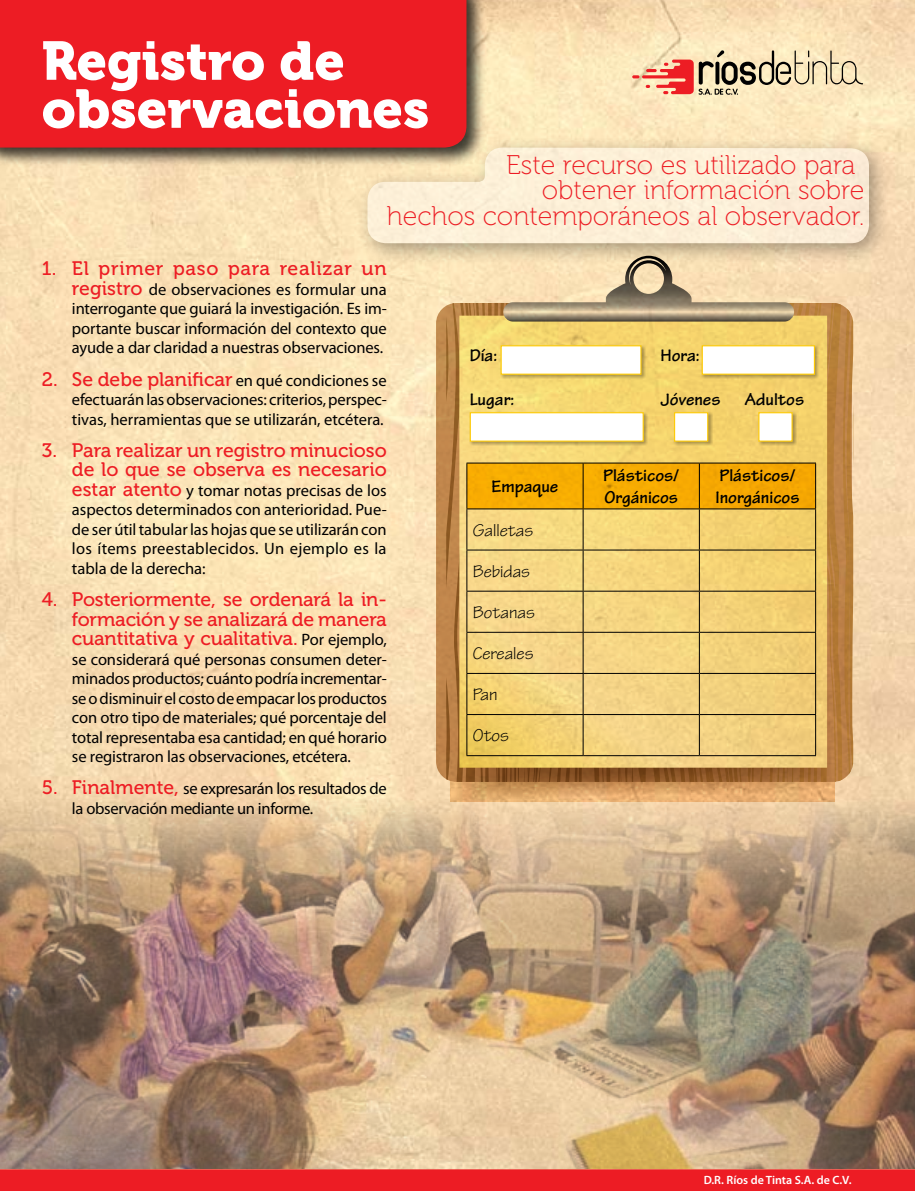
<style>
.page{position:relative;width:915px;height:1191px;background:#fff}
.page>*{position:absolute;margin:0;border:0;box-sizing:border-box;transform-origin:0 0}
.t1{font:54px/48px "Museo 900";color:#fff}
.t2{font:27px "Museo 100";color:#ed1d24}
.t3{font:19.5px/19.5px "Museo 500";color:#ed1d24;text-align:right}
.t4{font:19.5px "Museo 500";letter-spacing:.035em;color:#ed1d24}
.t5{font:700 18px/21.6px "Tekton Pro";color:#000}
.t6{font:18px "Tekton Pro";color:#000}
.t7{font:16.5px/19.5px "Myriad Pro";letter-spacing:-.01em;color:#000;text-align:justify}
.t8{font:600 12px "Myriad Pro";color:#fff}
.s1{font-family:"Museo 500";font-size:19.5px;color:#ed1d24}
.s2{font-family:"Myriad Pro";font-size:16.5px;color:#000}
</style>
<div class="page">
<img style="left:0;top:0;width:914px;height:1169px">
<div style="left:0;top:1169px;width:914px;height:22px;background:#ed1c24"></div>
<svg style="left:632px;top:50px;width:230px;height:45px;background:#d7b697"></svg>
<img style="left:0;top:799px;width:914px;height:369px">
<div style="left:0;top:0;width:485px;height:167px;background:#000;opacity:.75"></div>
<div style="left:0;top:0;width:466px;height:148px;background:#ed1c24"></div>
<div style="left:355px;top:135px;width:536px;height:131px;background:#000;opacity:.75"></div>
<svg style="left:367px;top:147px;width:501px;height:96px;background:#f8ead1"></svg>
<svg style="left:436px;top:303px;width:415px;height:479px;background:#c59251"></svg>
<svg style="left:466px;top:256px;width:375px;height:526px;background:#eac876"></svg>
<hr style="left:466px;top:463px;width:117px;height:1px;background:#000">
<hr style="left:466px;top:463px;width:1px;height:45px;background:#000">
<hr style="left:583px;top:463px;width:116px;height:1px;background:#000">
<hr style="left:582px;top:463px;width:1px;height:45px;background:#000">
<hr style="left:699px;top:463px;width:116px;height:1px;background:#000">
<hr style="left:698px;top:463px;width:1px;height:45px;background:#000">
<hr style="left:815px;top:463px;width:1px;height:45px;background:#000">
<hr style="left:466px;top:508px;width:117px;height:1px;background:#000">
<hr style="left:466px;top:509px;width:1px;height:40px;background:#000">
<hr style="left:583px;top:508px;width:116px;height:1px;background:#000">
<hr style="left:582px;top:509px;width:1px;height:40px;background:#000">
<hr style="left:699px;top:508px;width:116px;height:1px;background:#000">
<hr style="left:698px;top:509px;width:1px;height:40px;background:#000">
<hr style="left:815px;top:509px;width:1px;height:40px;background:#000">
<hr style="left:466px;top:549px;width:117px;height:1px;background:#000">
<hr style="left:466px;top:550px;width:1px;height:41px;background:#000">
<hr style="left:583px;top:549px;width:116px;height:1px;background:#000">
<hr style="left:582px;top:550px;width:1px;height:41px;background:#000">
<hr style="left:699px;top:549px;width:116px;height:1px;background:#000">
<hr style="left:698px;top:550px;width:1px;height:41px;background:#000">
<hr style="left:815px;top:550px;width:1px;height:41px;background:#000">
<hr style="left:466px;top:591px;width:117px;height:1px;background:#000">
<hr style="left:466px;top:591px;width:1px;height:41px;background:#000">
<hr style="left:583px;top:591px;width:116px;height:1px;background:#000">
<hr style="left:582px;top:591px;width:1px;height:41px;background:#000">
<hr style="left:699px;top:591px;width:116px;height:1px;background:#000">
<hr style="left:698px;top:591px;width:1px;height:41px;background:#000">
<hr style="left:815px;top:591px;width:1px;height:41px;background:#000">
<hr style="left:466px;top:632px;width:117px;height:1px;background:#000">
<hr style="left:466px;top:632px;width:1px;height:41px;background:#000">
<hr style="left:583px;top:632px;width:116px;height:1px;background:#000">
<hr style="left:582px;top:632px;width:1px;height:41px;background:#000">
<hr style="left:699px;top:632px;width:116px;height:1px;background:#000">
<hr style="left:698px;top:632px;width:1px;height:41px;background:#000">
<hr style="left:815px;top:632px;width:1px;height:41px;background:#000">
<hr style="left:466px;top:673px;width:117px;height:1px;background:#000">
<hr style="left:466px;top:674px;width:1px;height:40px;background:#000">
<hr style="left:583px;top:673px;width:116px;height:1px;background:#000">
<hr style="left:582px;top:674px;width:1px;height:40px;background:#000">
<hr style="left:699px;top:673px;width:116px;height:1px;background:#000">
<hr style="left:698px;top:674px;width:1px;height:40px;background:#000">
<hr style="left:815px;top:674px;width:1px;height:40px;background:#000">
<hr style="left:466px;top:714px;width:117px;height:1px;background:#000">
<hr style="left:466px;top:715px;width:1px;height:40px;background:#000">
<hr style="left:583px;top:714px;width:116px;height:1px;background:#000">
<hr style="left:582px;top:715px;width:1px;height:40px;background:#000">
<hr style="left:699px;top:714px;width:116px;height:1px;background:#000">
<hr style="left:698px;top:715px;width:1px;height:40px;background:#000">
<hr style="left:815px;top:715px;width:1px;height:40px;background:#000">
<hr style="left:466px;top:755px;width:117px;height:1px;background:#000">
<hr style="left:583px;top:755px;width:116px;height:1px;background:#000">
<hr style="left:699px;top:755px;width:116px;height:1px;background:#000">
<h1 class="t1" style="left:42px;top:37px;width:389px">Registro de observaciones</h1>
<h2 class="t2" style="left:506px;top:150px;width:351px">Este recurso es utilizado para</h2>
<h2 class="t2" style="left:541px;top:176px;width:324px">obtener información sobre</h2>
<h2 class="t2" style="left:386px;top:201px;width:479px">hechos contemporáneos al observador.</h2>
<p class="t4" style="left:42px;top:258px;width:346px">1. El primer paso para realizar un</p>
<p class="t7" style="left:72px;top:280px;width:316px"><span class="s1">registro</span> de observaciones es formular una interrogante que guiará la investigación. Es im&shy;portante buscar información del contexto que ayude a dar claridad a nuestras observaciones.</p>
<p class="t3" style="left:42px;top:369px;width:346px">2. Se debe planificar <span class="s2">en qué condiciones se</span></p>
<p class="t7" style="left:72px;top:390px;width:316px">efectuarán las observaciones: criterios, perspec&shy;tivas, herramientas que se utilizarán, etcétera.</p>
<p class="t3" style="left:42px;top:441px;width:346px">3. Para realizar un registro minucioso de lo que se observa es necesario</p>
<p class="t7" style="left:72px;top:481px;width:316px"><span class="s1">estar atento</span> y tomar notas precisas de los aspectos determinados con anterioridad. Pue&shy;de ser útil tabular las hojas que se utilizarán con los ítems preestablecidos. Un ejemplo es la tabla de la derecha:</p>
<p class="t3" style="left:72px;top:590px;width:316px;text-align:justify;text-indent:-30px">4. Posteriormente, se ordenará la in&shy;formación y se analizará de manera cuantitativa y cualitativa. <span class="s2">Por ejemplo,</span></p>
<p class="t7" style="left:72px;top:649px;width:316px">se considerará qué personas consumen deter&shy;minados productos; cuánto podría incrementar&shy;se o disminuir el costo de empacar los productos con otro tipo de materiales; qué porcentaje del total representaba esa cantidad; en qué horario se registraron las observaciones, etcétera.</p>
<p class="t7" style="left:72px;top:779px;width:316px;text-indent:-30px"><span class="s1">5. Finalmente,</span> se expresarán los resultados de la observación mediante un informe.</p>
<p class="t5" style="left:469px;top:345px;width:29px">Día:</p>
<p class="t5" style="left:469px;top:389px;width:46px">Lugar:</p>
<p class="t5" style="left:660px;top:389px;width:61px">Jóvenes</p>
<p class="t5" style="left:744px;top:389px;width:61px">Adultos</p>
<p class="t5" style="left:660px;top:345px;width:41px">Hora:</p>
<p class="t5" style="left:491px;top:476px;width:68px">Empaque</p>
<p class="t5" style="left:603px;top:465px;width:78px">Plásticos/<br>Orgánicos</p>
<p class="t5" style="left:715px;top:465px;width:85px">Plásticos/<br>Inorgánicos</p>
<p class="t6" style="left:472px;top:519px;width:62px">Galletas</p>
<p class="t6" style="left:472px;top:561px;width:59px">Bebidas</p>
<p class="t6" style="left:472px;top:602px;width:63px">Botanas</p>
<p class="t6" style="left:472px;top:643px;width:62px">Cereales</p>
<p class="t6" style="left:472px;top:684px;width:26px">Pan</p>
<p class="t6" style="left:472px;top:725px;width:37px">Otos</p>
<p class="t8" style="left:703px;top:1173px;width:149px">D.R. Ríos de Tinta S.A. de C.V.</p>
</div>
